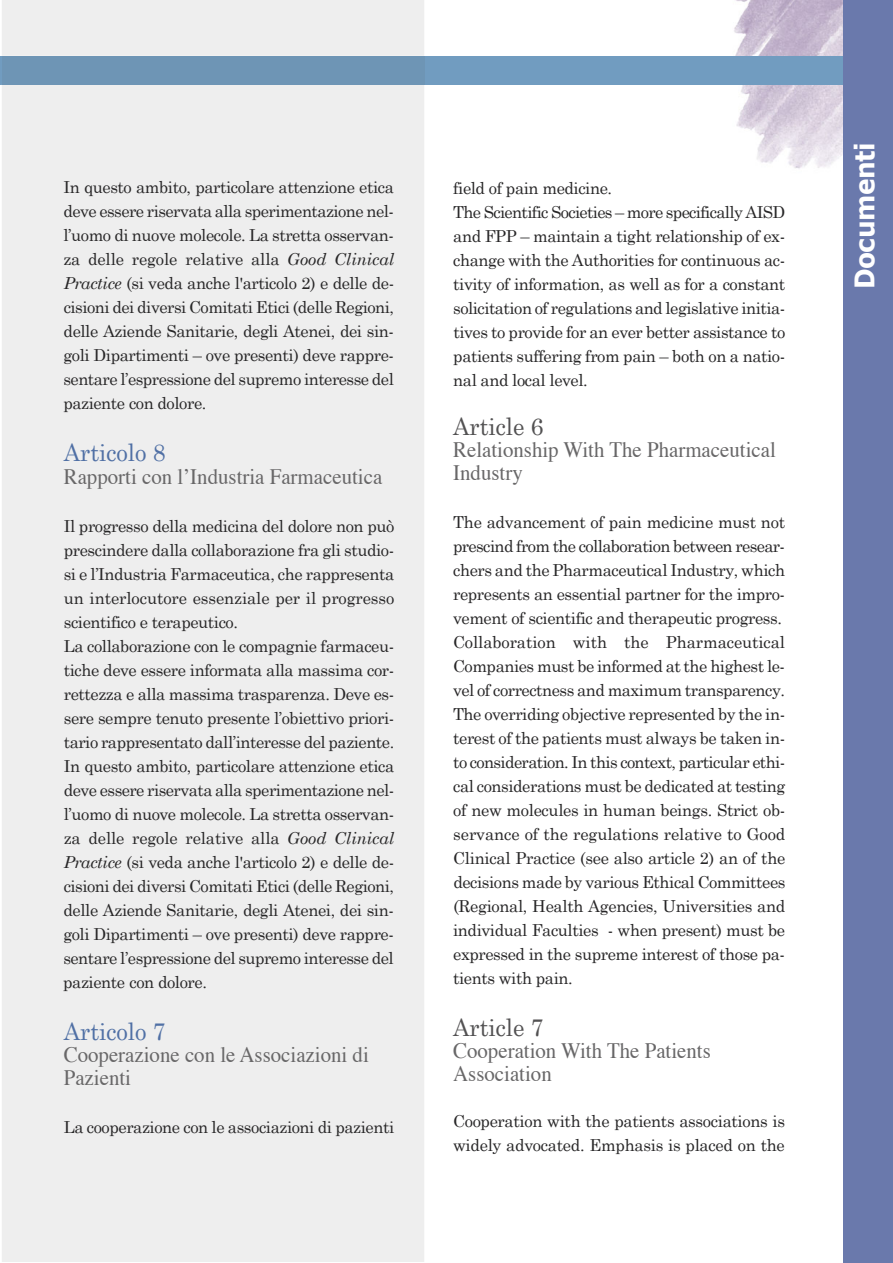
<style>
.page{position:relative;width:893px;height:1263px;background:#fff}
.page>*{position:absolute;margin:0;border:0;box-sizing:border-box;transform-origin:0 0}
.t1{font:700 27px "Verdana";letter-spacing:-.02em;color:#fff;scale:.92 1}
.t2{font:24px "Century Schoolbook";color:#5070a5;scale:.95 1}
.t3{font:24px "Century Schoolbook";color:#525152;scale:.95 1}
.t4{font:22.05px/22.5px "Times";color:#686768;scale:.95 1}
.t5{font:16.5px/24px "Century Schoolbook";letter-spacing:-.025em;color:#272627}
.s1{font-style:italic}
</style>
<div class="page">
<img style="left:734px;top:0;width:109px;height:169px">
<div style="left:0;top:56px;width:892px;height:29px;background:#719cc0"></div>
<div style="left:2px;top:0;width:422px;height:1262px;background:#eee"></div>
<div style="left:2px;top:56px;width:422px;height:29px;background:#6e95b5"></div>
<div style="left:843px;top:0;width:50px;height:1263px;background:#6a79ac"></div>
<p class="t5" style="left:63px;top:175px;width:332px;text-align:justify">In questo ambito, particolare attenzione etica deve essere riservata alla sperimentazione nel&shy;l’uomo di nuove molecole. La stretta osservan&shy;za delle regole relative alla <span class="s1">Good Clinical Practice</span> (si veda anche l'articolo 2) e delle de&shy;cisioni dei diversi Comitati Etici (delle Regioni, delle Aziende Sanitarie, degli Atenei, dei sin&shy;goli Dipartimenti – ove presenti) deve rappre&shy;sentare l’espressione del supremo interesse del paziente con dolore.</p>
<h2 class="t2" style="left:64px;top:437px;width:109px">Articolo 8</h2>
<h3 class="t4" style="left:64px;top:467px;width:337px">Rapporti con l’Industria Farmaceutica</h3>
<p class="t5" style="left:63px;top:513px;width:333px">Il progresso della medicina del dolore non può prescindere dalla collaborazione fra gli studio&shy;si e l’Industria Farmaceutica, che rappresenta un interlocutore essenziale per il progresso scientifico e terapeutico.<br>La collaborazione con le compagnie farmaceu&shy;tiche deve essere informata alla massima cor&shy;rettezza e alla massima trasparenza. Deve es&shy;sere sempre tenuto presente l’obiettivo priori&shy;tario rappresentato dall’interesse del paziente.<br>In questo ambito, particolare attenzione etica deve essere riservata alla sperimentazione nel&shy;l’uomo di nuove molecole. La stretta osservan&shy;za delle regole relative alla <span class="s1">Good Clinical Practice</span> (si veda anche l'articolo 2) e delle de&shy;cisioni dei diversi Comitati Etici (delle Regioni, delle Aziende Sanitarie, degli Atenei, dei sin&shy;goli Dipartimenti – ove presenti) deve rappre&shy;sentare l’espressione del supremo interesse del paziente con dolore.</p>
<h2 class="t2" style="left:64px;top:1016px;width:109px">Articolo 7</h2>
<h3 class="t4" style="left:64px;top:1045px;width:323px">Cooperazione con le Associazioni di<br>Pazienti</h3>
<p class="t5" style="left:64px;top:1114px;width:332px">La cooperazione con le associazioni di pazienti</p>
<p class="t5" style="left:453px;top:176px;width:334px">field of pain medicine.<br>The Scientific Societies – more specifically AISD and FPP – maintain a tight relationship of ex&shy;change with the Authorities for continuous ac&shy;tivity of information, as well as for a constant solicitation of regulations and legislative initia&shy;tives to provide for an ever better assistance to patients suffering from pain – both on a natio&shy;nal and local level.</p>
<h2 class="t3" style="left:453px;top:411px;width:97px">Article 6</h2>
<h3 class="t4" style="left:453px;top:440px;width:341px">Relationship With The Pharmaceutical<br>Industry</h3>
<p class="t5" style="left:453px;top:509px;width:334px">The advancement of pain medicine must not prescind from the collaboration between resear&shy;chers and the Pharmaceutical Industry, which represents an essential partner for the impro&shy;vement of scientific and therapeutic progress.<br>Collaboration with the Pharmaceutical Companies must be informed at the highest le&shy;vel of correctness and maximum transparency.<br>The overriding objective represented by the in&shy;terest of the patients must always be taken in&shy;to consideration. In this context, particular ethi&shy;cal considerations must be dedicated at testing of new molecules in human beings. Strict ob&shy;servance of the regulations relative to Good Clinical Practice (see also article 2) an of the decisions made by various Ethical Committees (Regional, Health Agencies, Universities and individual Faculties - when present) must be expressed in the supreme interest of those pa&shy;tients with pain.</p>
<h2 class="t3" style="left:453px;top:1012px;width:97px">Article 7</h2>
<h3 class="t4" style="left:453px;top:1041px;width:273px">Cooperation With The Patients<br>Association</h3>
<p class="t5" style="left:453px;top:1109px;width:333px">Cooperation with the patients associations is widely advocated. Emphasis is placed on the</p>
<h1 class="t1" style="left:847px;top:289px;width:161px;rotate:-90deg">Documenti</h1>
</div>
